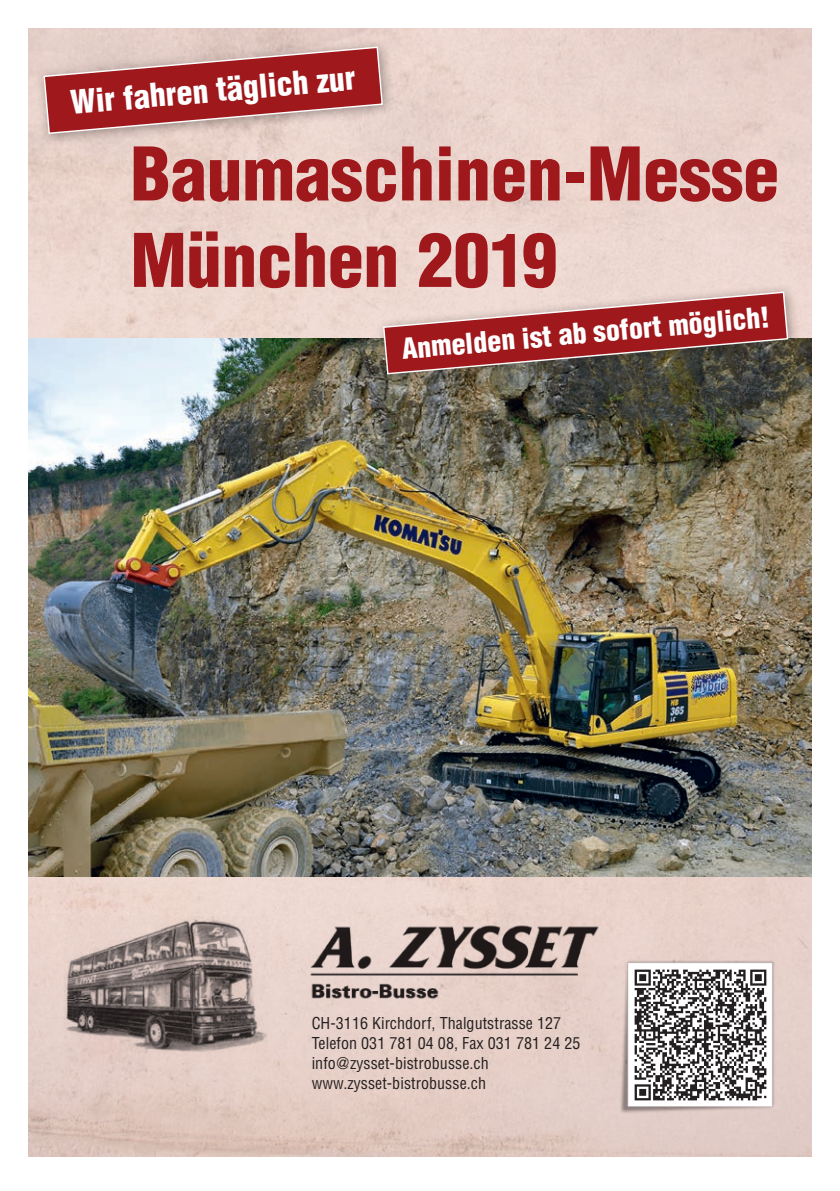
<style>
.page{position:relative;width:840px;height:1191px;background:#fff}
.page>*{position:absolute;margin:0;border:0;box-sizing:border-box;transform-origin:0 0}
.t1{font:900 condensed 72px/86.4px "Helvetica LT Std";color:#9f181c}
.t2{font:900 condensed 32px "Helvetica LT Std";color:#fff}
.t3{font:900 condensed 28px "Helvetica LT Std";color:#fff}
.t4{font:condensed 16px/20px "Helvetica LT Std";letter-spacing:.005em;color:#231f20}
</style>
<div class="page">
<img style="left:28px;top:28px;width:783px;height:1129px">
<img style="left:64px;top:917px;width:203px;height:135px">
<img style="left:303px;top:917px;width:300px;height:85px">
<img style="left:303px;top:991px;width:300px;height:1px">
<img style="left:606px;top:946px;width:180px;height:188px">
<img style="left:632px;top:967px;width:136px;height:136px">
<img style="left:28px;top:339px;width:783px;height:537px">
<div style="left:35px;top:38px;width:360px;height:108px;background:#231f20;opacity:.4"></div>
<svg style="left:43px;top:46px;width:340px;height:89px;background:#b75c5c"></svg>
<div style="left:374px;top:283px;width:426px;height:104px;background:#231f20;opacity:.4"></div>
<svg style="left:382px;top:291px;width:406px;height:84px;background:#a05452"></svg>
<h2 class="t2" style="left:69px;top:82px;width:287px;rotate:-5deg">Wir fahren täglich zur</h2>
<h1 class="t1" style="left:130px;top:130px;width:649px">Baumaschinen-Messe<br>München 2019</h1>
<h3 class="t3" style="left:400px;top:331px;width:370px;rotate:-5deg">Anmelden ist ab sofort möglich!</h3>
<p class="t4" style="left:311px;top:1013px;width:270px">CH-3116 Kirchdorf, Thalgutstrasse 127<br>Telefon 031 781 04 08, Fax 031 781 24 25 info@zysset-bistrobusse.ch www.zysset-bistrobusse.ch</p>
</div>
